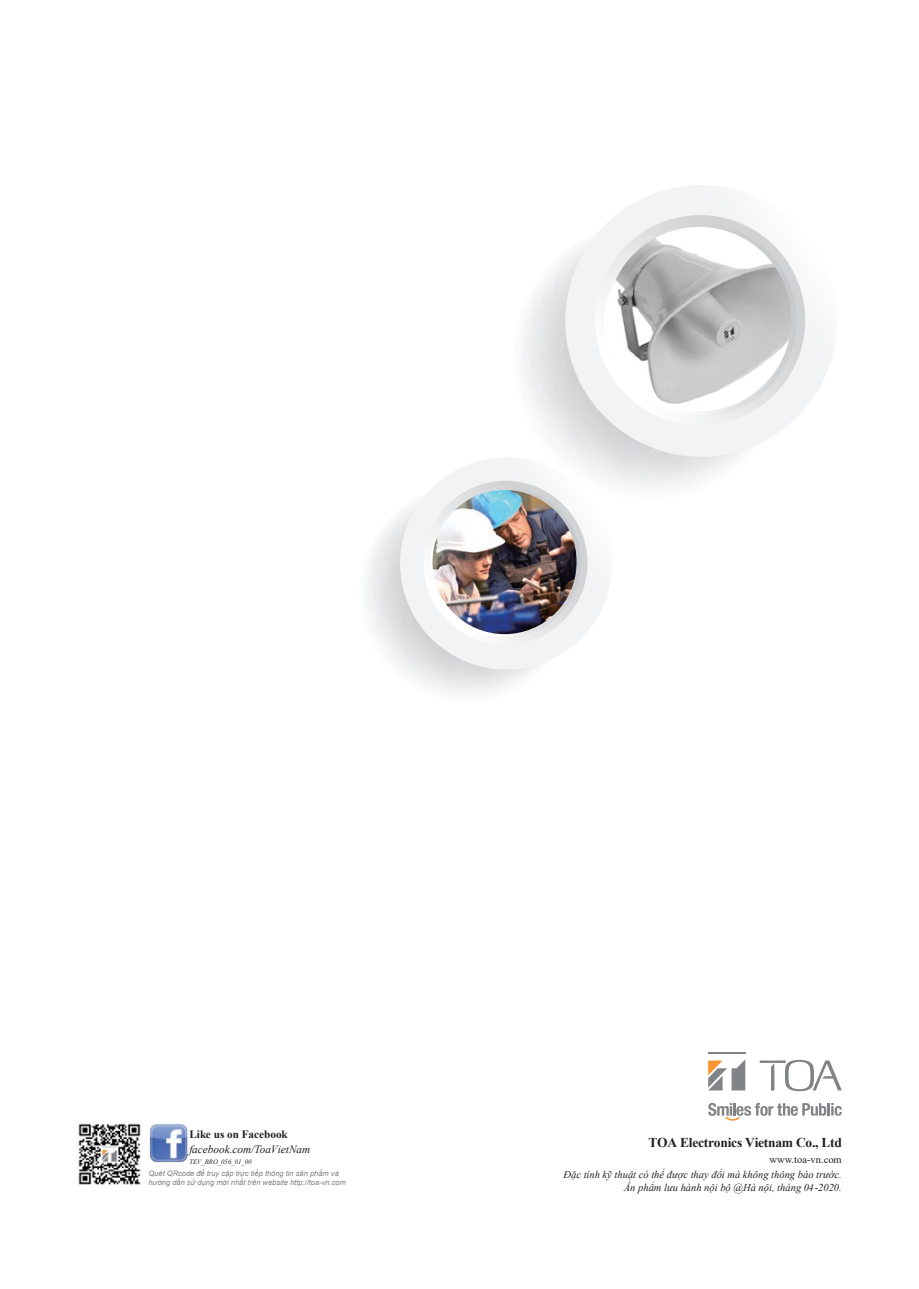
<style>
.page{position:relative;width:919px;height:1289px;background:#fff}
.page>*{position:absolute;margin:0;border:0;box-sizing:border-box;transform-origin:0 0}
.t1{font:700 13.5px "Times New Roman";letter-spacing:-.02em;color:#231f20}
.t2{font:italic 11.25px "Times New Roman";color:#231f20}
.t3{font:700 11.25px "Times New Roman";color:#231f20}
.t4{font:italic 10.5px/12.6px "Times New Roman";color:#231f20;text-align:right}
.t5{font:10.5px "Times New Roman";color:#231f20}
.t6{font:italic 7.5px/9px "Arial";color:#808285}
.t7{font:italic 6.75px "Times New Roman";color:#231f20}
</style>
<div class="page">
<svg style="left:521px;top:273px;width:195px;height:214px"></svg>
<svg style="left:552px;top:185px;width:281px;height:285px"></svg>
<svg style="left:582px;top:212px;width:236px;height:226px"></svg>
<img style="left:606px;top:227px;width:185px;height:184px;border-radius:92px">
<svg style="left:447px;top:457px;width:175px;height:160px"></svg>
<svg style="left:366px;top:476px;width:231px;height:217px"></svg>
<img style="left:432px;top:490px;width:144px;height:144px;border-radius:72px">
<img style="left:149px;top:1124px;width:39px;height:38px">
<img style="left:78px;top:1123px;width:63px;height:62px">
<svg style="left:708px;top:1103px;width:133px;height:18px"></svg>
<hr style="left:708px;top:1052px;width:37px;height:1px;background:#818386">
<svg style="left:708px;top:1060px;width:37px;height:30px"></svg>
<svg style="left:759px;top:1059px;width:82px;height:32px"></svg>
<h2 class="t3" style="left:189px;top:1125px;width:100px">Like us on Facebook</h2>
<h2 class="t2" style="left:189px;top:1141px;width:122px">facebook.com/ToaVietNam</h2>
<p class="t7" style="left:189px;top:1156px;width:64px">TEV_BRO_056_01_00</p>
<h3 class="t5" style="left:769px;top:1151px;width:74px">www.toa-vn.com</h3>
<h1 class="t1" style="left:648px;top:1132px;width:195px">TOA Electronics Vietnam Co., Ltd</h1>
<h3 class="t4" style="left:563px;top:1168px;width:280px">Đặc tính kỹ thuật có thể được thay đổi mà không thông báo trước.<br>Ấn phẩm lưu hành nội bộ @Hà nội, tháng 04 -2020.</h3>
<p class="t6" style="left:148px;top:1168px;width:199px">Quét QRcode để truy cập trực tiếp thông tin sản phẩm và hướng dẫn sử dụng mới nhất trên website http://toa-vn.com</p>
</div>
